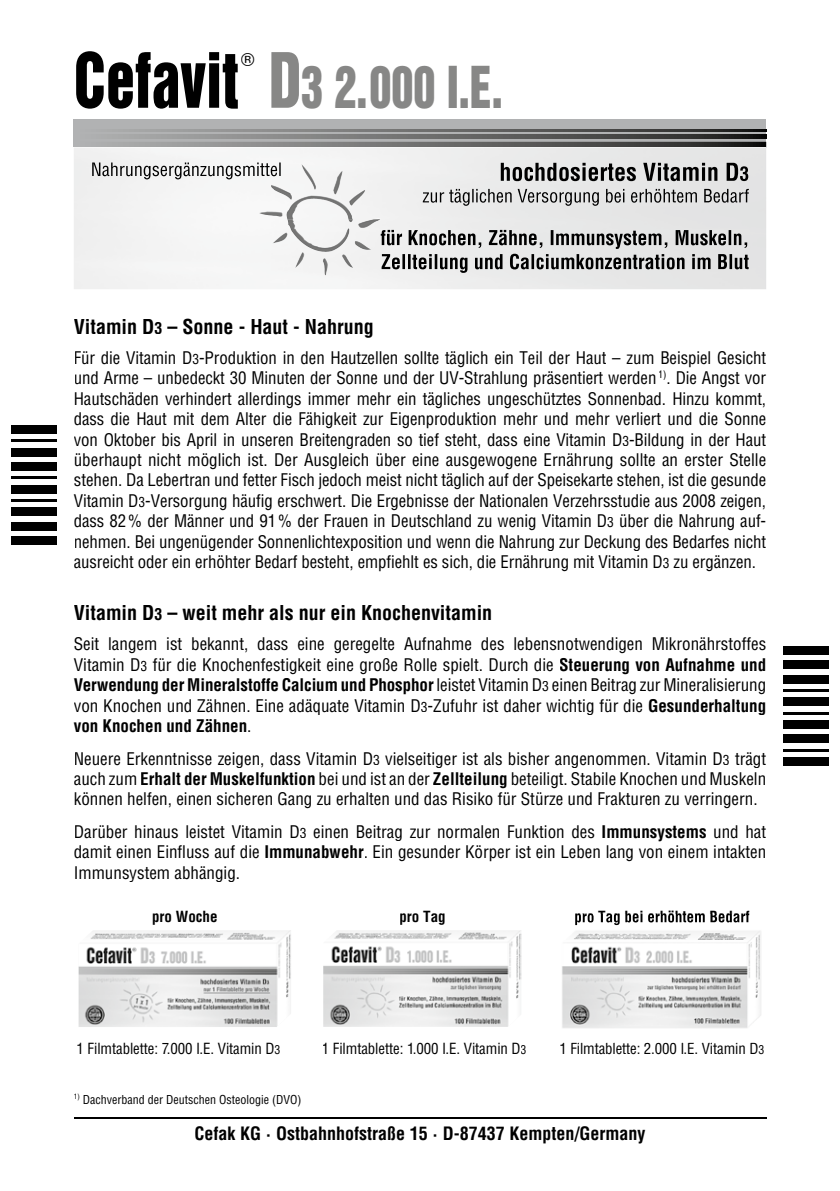
<style>
.page{position:relative;width:840px;height:1191px;background:#fff}
.page>*{position:absolute;margin:0;border:0;box-sizing:border-box;transform-origin:0 0}
.t1{font:69.6px "Helvetica Inserat";color:#000;scale:.83 1}
.t2{font:52.8px "Helvetica Inserat";color:#878786;scale:.83 1}
.t3{font:700 condensed 20px "Helvetica";color:#000}
.t4{font:700 condensed 18px "Helvetica";color:#000}
.t5{font:18px "Helvetica";color:#000}
.t6{font:condensed 17px/20.4px "Helvetica";color:#000;text-align:justify}
.t7{font:condensed 15px "Helvetica";letter-spacing:-.005em;color:#000}
.t8{font:700 condensed 15px "Helvetica";color:#000}
.t9{font:condensed 12px "Helvetica";color:#000}
.s1{font-size:69.6px}
.s2{font-size:16px}
.s3{font-size:13.6px}
.s4{font-weight:700}
.s5{font-size:12px}
</style>
<div class="page">
<hr style="left:74px;top:1117px;width:691px;height:1px;background:#000">
<div style="left:74px;top:119px;width:691px;height:28px;background:#b1b2b3"></div>
<svg style="left:129px;top:142px;width:636px;height:5px;background:#666"></svg>
<svg style="left:129px;top:135px;width:636px;height:4px;background:#666"></svg>
<svg style="left:129px;top:129px;width:636px;height:3px;background:#666"></svg>
<img style="left:74px;top:147px;width:691px;height:142px">
<img style="left:301px;top:164px;width:41px;height:30px">
<img style="left:287px;top:219px;width:92px;height:29px">
<img style="left:380px;top:230px;width:368px;height:19px">
<img style="left:381px;top:254px;width:367px;height:19px">
<img style="left:78px;top:930px;width:213px;height:97px">
<img style="left:323px;top:930px;width:198px;height:96px">
<img style="left:562px;top:914px;width:199px;height:114px">
<img style="left:560px;top:1042px;width:197px;height:1px">
<img style="left:575px;top:914px;width:173px;height:11px">
<img style="left:92px;top:162px;width:188px;height:17px">
<img style="left:500px;top:163px;width:237px;height:18px">
<img style="left:739px;top:166px;width:8px;height:15px">
<img style="left:422px;top:189px;width:326px;height:17px">
<div style="left:782px;top:757px;width:46px;height:8px;background:#000"></div>
<hr style="left:782px;top:748px;width:46px;height:3px;background:#000">
<div style="left:782px;top:734px;width:46px;height:9px;background:#000"></div>
<div style="left:782px;top:720px;width:46px;height:9px;background:#000"></div>
<hr style="left:782px;top:711px;width:46px;height:3px;background:#000">
<div style="left:782px;top:697px;width:46px;height:9px;background:#000"></div>
<hr style="left:782px;top:689px;width:46px;height:3px;background:#000">
<div style="left:782px;top:675px;width:46px;height:8px;background:#000"></div>
<div style="left:782px;top:660px;width:46px;height:9px;background:#000"></div>
<div style="left:782px;top:646px;width:46px;height:9px;background:#000"></div>
<div style="left:11px;top:425px;width:46px;height:9px;background:#000"></div>
<hr style="left:11px;top:439px;width:46px;height:3px;background:#000">
<div style="left:11px;top:448px;width:46px;height:8px;background:#000"></div>
<div style="left:11px;top:462px;width:46px;height:9px;background:#000"></div>
<hr style="left:11px;top:476px;width:46px;height:3px;background:#000">
<div style="left:11px;top:485px;width:46px;height:8px;background:#000"></div>
<hr style="left:11px;top:499px;width:46px;height:3px;background:#000">
<div style="left:11px;top:507px;width:46px;height:9px;background:#000"></div>
<div style="left:11px;top:522px;width:46px;height:8px;background:#000"></div>
<div style="left:11px;top:536px;width:46px;height:8px;background:#000"></div>
<h1 class="t1" style="left:74px;top:39px;width:200px">Cefavit</h1>
<p class="t5" style="left:241px;top:46px;width:15px">®</p>
<h2 class="t2" style="left:269px;top:55px;width:283px"><span class="s1">D</span>3 2.000 I.E.</h2>
<p class="t3" style="left:74px;top:314px;width:301px">Vitamin D<span class="s2">3</span> – Sonne - Haut - Nahrung</p>
<p class="t6" style="left:74px;top:347px;width:693px">Für die Vitamin D<span class="s3">3</span>-Produktion in den Hautzellen sollte täglich ein Teil der Haut – zum Beispiel Gesicht und Arme – unbedeckt 30 Minuten der Sonne und der UV-Strahlung präsentiert werden <sup>1)</sup>. Die Angst vor Hautschäden verhindert allerdings immer mehr ein tägliches ungeschütztes Sonnenbad. Hinzu kommt, dass die Haut mit dem Alter die Fähigkeit zur Eigenproduktion mehr und mehr verliert und die Sonne von Oktober bis April in unseren Breitengraden so tief steht, dass eine Vitamin D<span class="s3">3</span>-Bildung in der Haut überhaupt nicht möglich ist. Der Ausgleich über eine ausgewogene Ernährung sollte an erster Stelle stehen. Da Lebertran und fetter Fisch jedoch meist nicht täglich auf der Speisekarte stehen, ist die gesunde Vitamin D<span class="s3">3</span>-Versorgung häufig erschwert. Die Ergebnisse der Nationalen Verzehrsstudie aus 2008 zeigen, dass 82 % der Männer und 91 % der Frauen in Deutschland zu wenig Vitamin D<span class="s3">3</span> über die Nahrung auf&shy;nehmen. Bei ungenügender Sonnenlichtexposition und wenn die Nahrung zur Deckung des Bedarfes nicht ausreicht oder ein erhöhter Bedarf besteht, empfiehlt es sich, die Ernährung mit Vitamin D<span class="s3">3</span> zu ergänzen.</p>
<p class="t3" style="left:74px;top:600px;width:420px">Vitamin D<span class="s2">3</span> – weit mehr als nur ein Knochenvitamin</p>
<p class="t6" style="left:74px;top:634px;width:693px">Seit langem ist bekannt, dass eine geregelte Aufnahme des lebensnotwendigen Mikronährstoffes Vitamin D<span class="s3">3</span> für die Knochenfestigkeit eine große Rolle spielt. Durch die <span class="s4">Steuerung von Aufnahme und Verwendung der Mineralstoffe Calcium und Phosphor</span> leistet Vitamin D<span class="s3">3</span> einen Beitrag zur Mineralisierung von Knochen und Zähnen. Eine adäquate Vitamin D<span class="s3">3</span>-Zufuhr ist daher wichtig für die <span class="s4">Gesunderhaltung von Knochen und Zähnen</span>.</p>
<p class="t6" style="left:74px;top:748px;width:693px">Neuere Erkenntnisse zeigen, dass Vitamin D<span class="s3">3</span> vielseitiger ist als bisher angenommen. Vitamin D<span class="s3">3</span> trägt auch zum <span class="s4">Erhalt der Muskelfunktion</span> bei und ist an der <span class="s4">Zellteilung</span> beteiligt. Stabile Knochen und Muskeln können helfen, einen sicheren Gang zu erhalten und das Risiko für Stürze und Frakturen zu verringern.</p>
<p class="t6" style="left:74px;top:821px;width:693px">Darüber hinaus leistet Vitamin D<span class="s3">3</span> einen Beitrag zur normalen Funktion des <span class="s4">Immunsystems</span> und hat damit einen Einfluss auf die <span class="s4">Immunabwehr</span>. Ein gesunder Körper ist ein Leben lang von einem intakten Immunsystem abhängig.</p>
<p class="t8" style="left:152px;top:907px;width:67px">pro Woche</p>
<p class="t8" style="left:399px;top:907px;width:48px">pro Tag</p>
<p class="t8" style="left:574px;top:907px;width:177px">pro Tag bei erhöhtem Bedarf</p>
<p class="t7" style="left:77px;top:1039px;width:205px">1 Filmtablette: 7.000 I.E. Vitamin D<span class="s5">3</span></p>
<p class="t7" style="left:322px;top:1039px;width:206px">1 Filmtablette: 1.000 I.E. Vitamin D<span class="s5">3</span></p>
<p class="t7" style="left:559px;top:1039px;width:206px">1 Filmtablette: 2.000 I.E. Vitamin D<span class="s5">3</span></p>
<p class="t9" style="left:74px;top:1092px;width:229px"><sup>1)</sup> Dachverband der Deutschen Osteologie (DVO)</p>
<p class="t4" style="left:194px;top:1122px;width:452px">Cefak KG · Ostbahnhofstraße 15 · D-87437 Kempten/Germany</p>
</div>
